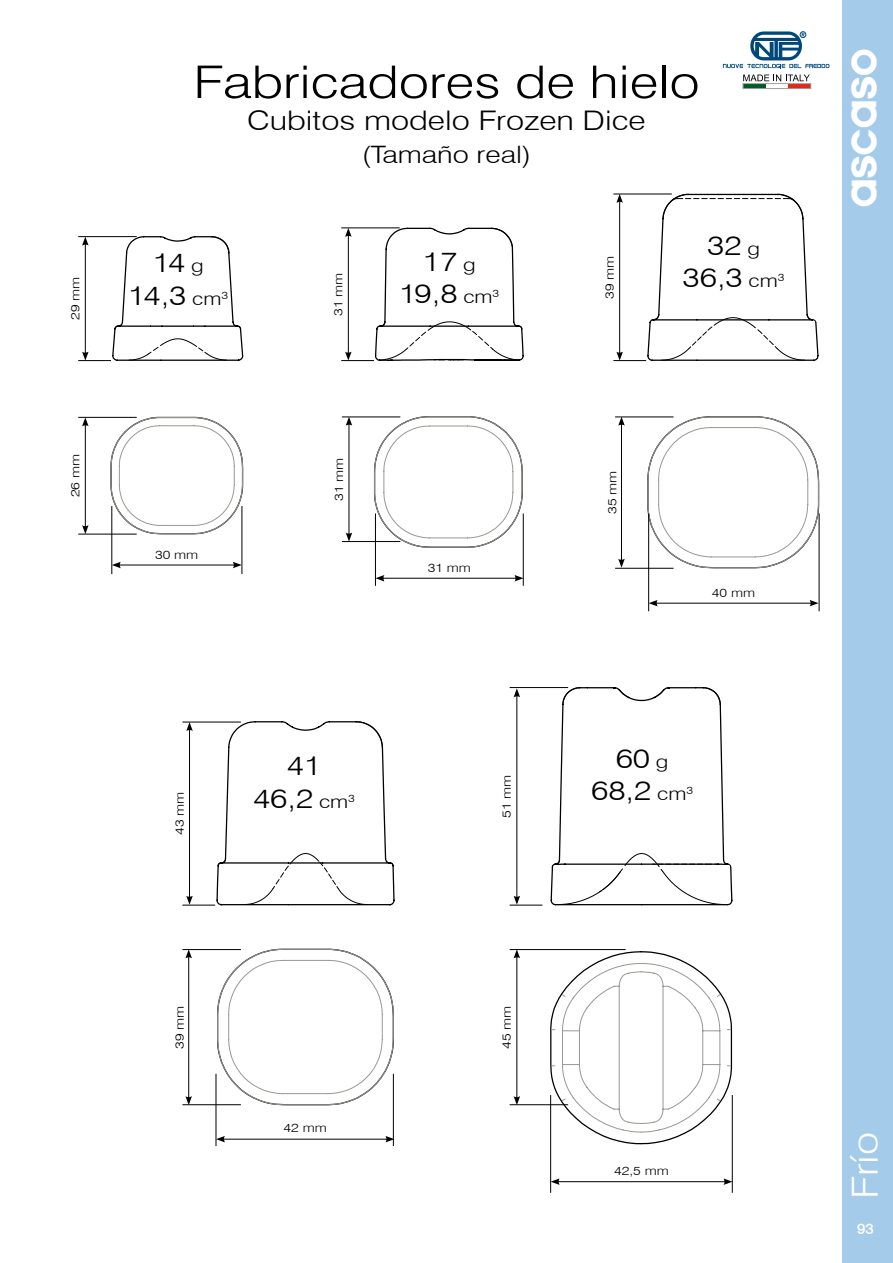
<style>
.page{position:relative;width:893px;height:1263px;background:#fff}
.page>*{position:absolute;margin:0;border:0;box-sizing:border-box;transform-origin:0 0}
.t1{font:300 45px "Swiss 721 BT";color:#000;scale:1.2 1}
.t2{font:36px "ASCAS Ologotype";letter-spacing:-.03em;color:#fff}
.t3{font:300 36px "Swiss 721 BT";color:#fff;scale:1.15 1}
.t4{font:300 27px/32.4px "Swiss 721 BT";color:#000;text-align:center;scale:1.2 1}
.t5{font:300 24px "Swiss 721 BT";color:#000;scale:1.2 1}
.t6{font:500 15px "Swiss 721 BT";color:#fff}
.t7{font:300 12px "Swiss 721 BT";color:#000;scale:1.2 1}
.s1{font-size:18px}
</style>
<div class="page">
<div style="left:842px;top:0;width:51px;height:1263px;background:#a4ccea"></div>
<svg style="left:111px;top:236px;width:133px;height:125px"></svg>
<hr style="left:78px;top:236px;width:59px;height:1px;background:#000">
<hr style="left:78px;top:360px;width:33px;height:1px;background:#000">
<hr style="left:85px;top:243px;width:1px;height:111px;background:#000">
<svg style="left:82px;top:237px;width:7px;height:9px"></svg>
<svg style="left:82px;top:352px;width:7px;height:9px"></svg>
<svg style="left:215px;top:721px;width:180px;height:185px"></svg>
<hr style="left:182px;top:722px;width:59px;height:1px;background:#000">
<hr style="left:182px;top:905px;width:33px;height:1px;background:#000">
<hr style="left:189px;top:729px;width:1px;height:169px;background:#000">
<svg style="left:186px;top:722px;width:7px;height:9px"></svg>
<svg style="left:186px;top:896px;width:7px;height:9px"></svg>
<svg style="left:550px;top:687px;width:183px;height:219px"></svg>
<hr style="left:510px;top:687px;width:58px;height:1px;background:#000">
<hr style="left:510px;top:905px;width:32px;height:1px;background:#000">
<hr style="left:517px;top:695px;width:1px;height:203px;background:#000">
<svg style="left:514px;top:688px;width:6px;height:9px"></svg>
<svg style="left:514px;top:896px;width:6px;height:9px"></svg>
<svg style="left:110px;top:416px;width:134px;height:119px"></svg>
<hr style="left:78px;top:417px;width:59px;height:1px;background:#000">
<hr style="left:78px;top:534px;width:59px;height:1px;background:#000">
<hr style="left:112px;top:506px;width:1px;height:68px;background:#000">
<hr style="left:242px;top:506px;width:1px;height:68px;background:#000">
<hr style="left:85px;top:424px;width:1px;height:103px;background:#000">
<svg style="left:82px;top:417px;width:7px;height:9px"></svg>
<svg style="left:82px;top:525px;width:7px;height:9px"></svg>
<hr style="left:118px;top:565px;width:117px;height:1px;background:#000">
<svg style="left:112px;top:562px;width:9px;height:6px"></svg>
<svg style="left:233px;top:562px;width:9px;height:6px"></svg>
<svg style="left:373px;top:416px;width:150px;height:132px"></svg>
<hr style="left:342px;top:417px;width:58px;height:1px;background:#000">
<hr style="left:342px;top:541px;width:58px;height:1px;background:#000">
<hr style="left:375px;top:513px;width:1px;height:73px;background:#000">
<hr style="left:523px;top:513px;width:1px;height:73px;background:#000">
<hr style="left:349px;top:423px;width:1px;height:112px;background:#000">
<svg style="left:346px;top:417px;width:6px;height:9px"></svg>
<svg style="left:346px;top:533px;width:6px;height:8px"></svg>
<hr style="left:382px;top:578px;width:135px;height:1px;background:#000">
<svg style="left:376px;top:575px;width:8px;height:6px"></svg>
<svg style="left:514px;top:575px;width:9px;height:6px"></svg>
<svg style="left:216px;top:948px;width:178px;height:158px"></svg>
<hr style="left:182px;top:949px;width:59px;height:1px;background:#000">
<hr style="left:182px;top:1104px;width:59px;height:1px;background:#000">
<hr style="left:216px;top:1074px;width:1px;height:72px;background:#000">
<hr style="left:393px;top:1074px;width:1px;height:72px;background:#000">
<hr style="left:188px;top:956px;width:1px;height:142px;background:#000">
<svg style="left:185px;top:949px;width:7px;height:9px"></svg>
<svg style="left:185px;top:1096px;width:7px;height:9px"></svg>
<hr style="left:223px;top:1139px;width:165px;height:1px;background:#000">
<svg style="left:216px;top:1136px;width:9px;height:6px"></svg>
<svg style="left:385px;top:1136px;width:9px;height:6px"></svg>
<svg style="left:549px;top:950px;width:184px;height:195px"></svg>
<hr style="left:510px;top:949px;width:116px;height:1px;background:#000">
<hr style="left:510px;top:1104px;width:58px;height:1px;background:#000">
<hr style="left:550px;top:1095px;width:1px;height:98px;background:#000">
<hr style="left:732px;top:1095px;width:1px;height:98px;background:#000">
<hr style="left:517px;top:956px;width:1px;height:142px;background:#000">
<svg style="left:514px;top:949px;width:6px;height:9px"></svg>
<svg style="left:514px;top:1096px;width:6px;height:9px"></svg>
<hr style="left:557px;top:1181px;width:169px;height:1px;background:#000">
<svg style="left:551px;top:1178px;width:9px;height:7px"></svg>
<svg style="left:723px;top:1178px;width:9px;height:7px"></svg>
<svg style="left:647px;top:416px;width:173px;height:153px"></svg>
<hr style="left:615px;top:417px;width:59px;height:1px;background:#000">
<hr style="left:615px;top:568px;width:59px;height:1px;background:#000">
<hr style="left:648px;top:513px;width:1px;height:98px;background:#000">
<hr style="left:819px;top:513px;width:1px;height:98px;background:#000">
<hr style="left:621px;top:423px;width:1px;height:138px;background:#000">
<svg style="left:618px;top:417px;width:7px;height:9px"></svg>
<svg style="left:618px;top:559px;width:7px;height:9px"></svg>
<hr style="left:655px;top:603px;width:157px;height:1px;background:#000">
<svg style="left:649px;top:600px;width:9px;height:6px"></svg>
<svg style="left:810px;top:600px;width:9px;height:6px"></svg>
<svg style="left:374px;top:227px;width:150px;height:134px"></svg>
<hr style="left:341px;top:228px;width:59px;height:1px;background:#000">
<hr style="left:341px;top:360px;width:33px;height:1px;background:#000">
<hr style="left:348px;top:234px;width:1px;height:120px;background:#000">
<svg style="left:345px;top:228px;width:7px;height:9px"></svg>
<svg style="left:345px;top:352px;width:7px;height:9px"></svg>
<svg style="left:646px;top:193px;width:173px;height:168px"></svg>
<hr style="left:613px;top:194px;width:59px;height:1px;background:#000">
<hr style="left:613px;top:360px;width:33px;height:1px;background:#000">
<hr style="left:619px;top:200px;width:1px;height:154px;background:#000">
<svg style="left:616px;top:194px;width:7px;height:9px"></svg>
<svg style="left:616px;top:352px;width:7px;height:9px"></svg>
<svg style="left:723px;top:31px;width:106px;height:37px"></svg>
<div style="left:743px;top:84px;width:23px;height:5px;background:#005c24"></div>
<div style="left:788px;top:84px;width:23px;height:5px;background:#e4291b"></div>
<div style="left:743px;top:83px;width:68px;height:6px;border:1px solid #9c9e9f"></div>
<svg style="left:743px;top:75px;width:67px;height:6px"></svg>
<p class="t7" style="left:68px;top:320px;width:37px;rotate:-90deg">29 mm</p>
<p class="t1" style="left:193px;top:55px;width:423px">Fabricadores de hielo</p>
<p class="t4" style="left:247px;top:104px;width:334px">Cubitos modelo Frozen Dice</p>
<p class="t5" style="left:362px;top:140px;width:143px">(Tamaño real)</p>
<p class="t4" style="left:128px;top:246px;width:85px">14 <span class="s1">g<br></span>14,3 <span class="s1">cm</span><sup>3</sup></p>
<p class="t7" style="left:331px;top:316px;width:37px;rotate:-90deg">31 mm</p>
<p class="t4" style="left:399px;top:245px;width:85px">17 <span class="s1">g<br></span>19,8 <span class="s1">cm</span><sup>3</sup></p>
<p class="t7" style="left:602px;top:299px;width:37px;rotate:-90deg">39 mm</p>
<p class="t4" style="left:682px;top:229px;width:86px">32 <span class="s1">g<br></span>36,3 <span class="s1">cm</span><sup>3</sup></p>
<p class="t7" style="left:68px;top:497px;width:37px;rotate:-90deg">26 mm</p>
<p class="t7" style="left:155px;top:548px;width:37px">30 mm</p>
<p class="t7" style="left:332px;top:501px;width:37px;rotate:-90deg">31 mm</p>
<p class="t7" style="left:428px;top:561px;width:37px">31 mm</p>
<p class="t7" style="left:605px;top:514px;width:37px;rotate:-90deg">35 mm</p>
<p class="t7" style="left:712px;top:585px;width:37px">40 mm</p>
<p class="t7" style="left:172px;top:835px;width:37px;rotate:-90deg">43 mm</p>
<p class="t4" style="left:253px;top:749px;width:86px">41<br>46,2 <span class="s1">cm</span><sup>3</sup></p>
<p class="t7" style="left:499px;top:818px;width:37px;rotate:-90deg">51 mm</p>
<p class="t4" style="left:591px;top:742px;width:86px">60 <span class="s1">g<br></span>68,2 <span class="s1">cm</span><sup>3</sup></p>
<p class="t2" style="left:844px;top:208px;width:162px;rotate:-90deg">ascaso</p>
<p class="t7" style="left:172px;top:1049px;width:37px;rotate:-90deg">39 mm</p>
<p class="t7" style="left:283px;top:1121px;width:37px">42 mm</p>
<p class="t7" style="left:499px;top:1049px;width:37px;rotate:-90deg">45 mm</p>
<p class="t7" style="left:614px;top:1163px;width:47px">42,5 mm</p>
<p class="t3" style="left:843px;top:1199px;width:60px;rotate:-90deg">Frío</p>
<p class="t6" style="left:857px;top:1219px;width:18px">93</p>
</div>
